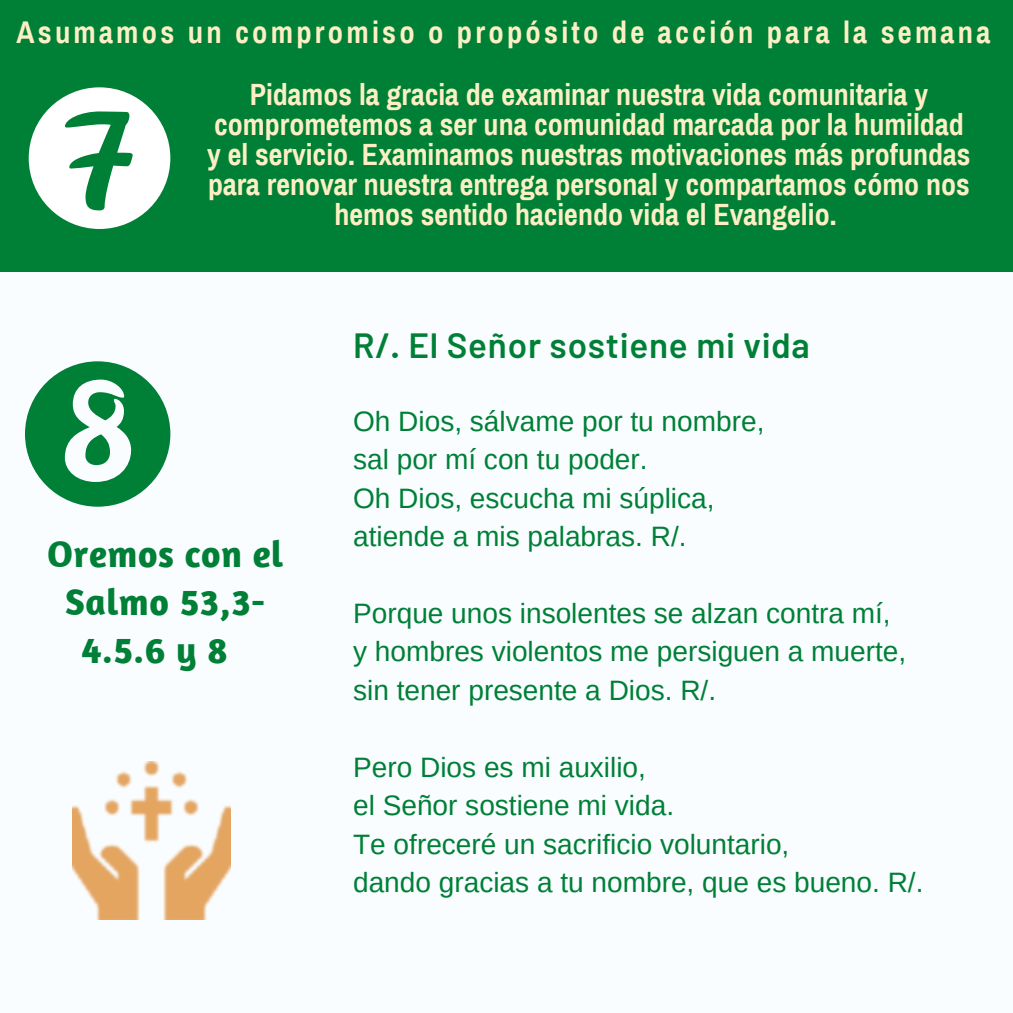
<style>
.page{position:relative;width:1013px;height:1013px;background:#fff}
.page>*{position:absolute;margin:0;border:0;box-sizing:border-box;transform-origin:0 0}
.t1{font:700 37.5px/47.8px "Amaranth";letter-spacing:.015em;color:#008037;text-align:center}
.t2{font:600 35px "Barlow";letter-spacing:.02em;color:#008037}
.t3{font:700 30.62px "Archivo Narrow";letter-spacing:.105em;color:#fdefc4}
.t4{font:700 30px/30px "Archivo Narrow";color:#fdefc4;text-align:center}
.t5{font:28px "Arimo";color:#008037}
</style>
<div class="page">
<div style="left:0;top:0;width:1012px;height:1012px;background:#008037"></div>
<div style="left:0;top:272px;width:1012px;height:740px;background:#fafdff"></div>
<svg style="left:29px;top:87px;width:141px;height:142px"></svg>
<svg style="left:25px;top:361px;width:145px;height:145px"></svg>
<img style="left:73px;top:762px;width:157px;height:157px">
<p class="t3" style="left:16px;top:16px;width:975px">Asumamos un compromiso o propósito de acción para la semana</p>
<p class="t4" style="left:207px;top:80px;width:764px">Pidamos la gracia de examinar nuestra vida comunitaria y comprometemos a ser una comunidad marcada por la humildad y el servicio. Examinamos nuestras motivaciones más profundas para renovar nuestra entrega personal y compartamos cómo nos hemos sentido haciendo vida el Evangelio.</p>
<p class="t1" style="left:47px;top:529px;width:238px">Oremos con el<br>Salmo 53,3-<br>4.5.6 y 8</p>
<p class="t2" style="left:353px;top:323px;width:458px">R/. El Señor sostiene mi vida</p>
<p class="t5" style="left:353px;top:405px;width:413px">Oh Dios, sálvame por tu nombre,</p>
<p class="t5" style="left:353px;top:444px;width:296px">sal por mí con tu poder.</p>
<p class="t5" style="left:353px;top:482px;width:363px">Oh Dios, escucha mi súplica,</p>
<p class="t5" style="left:353px;top:520px;width:335px">atiende a mis palabras. R/.</p>
<p class="t5" style="left:353px;top:597px;width:539px">Porque unos insolentes se alzan contra mí,</p>
<p class="t5" style="left:353px;top:636px;width:554px">y hombres violentos me persiguen a muerte,</p>
<p class="t5" style="left:353px;top:674px;width:364px">sin tener presente a Dios. R/.</p>
<p class="t5" style="left:353px;top:751px;width:294px">Pero Dios es mi auxilio,</p>
<p class="t5" style="left:353px;top:789px;width:322px">el Señor sostiene mi vida.</p>
<p class="t5" style="left:353px;top:828px;width:438px">Te ofreceré un sacrificio voluntario,</p>
<p class="t5" style="left:353px;top:866px;width:572px">dando gracias a tu nombre, que es bueno. R/.</p>
</div>
